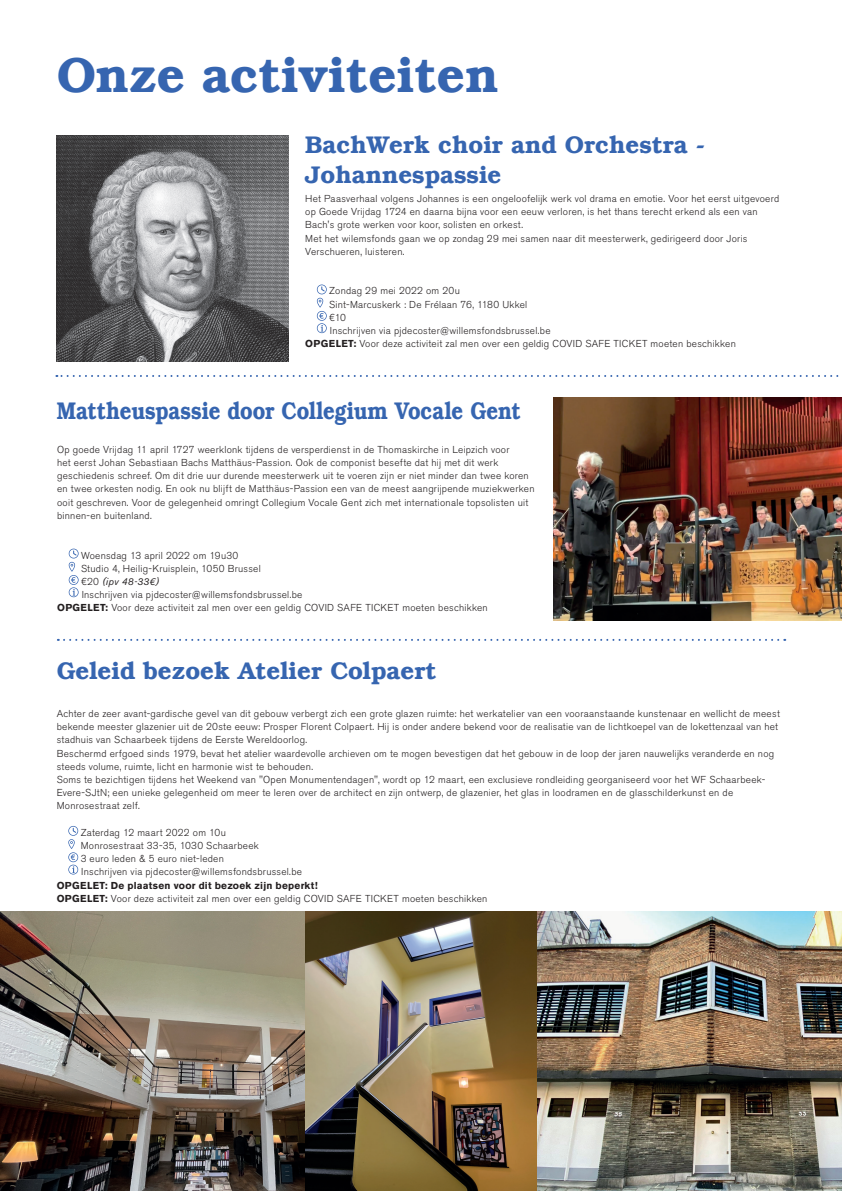
<style>
.page{position:relative;width:842px;height:1191px;background:#fff}
.page>*{position:absolute;margin:0;border:0;box-sizing:border-box;transform-origin:0 0}
.t1{font:600 49px "Bookman";color:#3665b0}
.t2{font:600 24px/30px "Bookman";color:#3665b0}
.t3{font:600 24px "Bookman";color:#3665b0;scale:.85 1}
.t4{font:300 10px/13.2px "Akzidenz Grotesk BE";letter-spacing:.025em;color:#231f20}
.t5{font:700 10px "Akzidenz Grotesk BE";letter-spacing:.03em;color:#231f20}
.t6{font:italic 10px "Akzidenz Grotesk BE";letter-spacing:.02em;color:#231f20}
.s1{font-weight:700}
.s2{font-weight:300;font-style:normal}
</style>
<div class="page">
<svg style="left:68px;top:826px;width:10px;height:48px"></svg>
<svg style="left:56px;top:375px;width:783px;height:2px"></svg>
<svg style="left:317px;top:284px;width:10px;height:49px"></svg>
<img style="left:57px;top:136px;width:231px;height:225px">
<svg style="left:69px;top:548px;width:10px;height:49px"></svg>
<svg style="left:58px;top:639px;width:720px;height:2px"></svg>
<img style="left:554px;top:398px;width:288px;height:222px">
<img style="left:0;top:911px;width:842px;height:280px">
<p class="t1" style="left:57px;top:46px;width:443px">Onze activiteiten</p>
<p class="t2" style="left:305px;top:129px;width:401px">BachWerk choir and Orchestra -<br>Johannespassie</p>
<p class="t4" style="left:305px;top:192px;width:475px">Het Paasverhaal volgens Johannes is een ongeloofelijk werk vol drama en emotie. Voor het eerst uitgevoerd op Goede Vrijdag 1724 en daarna bijna voor een eeuw verloren, is het thans terecht erkend als een van Bach's grote werken voor koor, solisten en orkest.<br>Met het wilemsfonds gaan we op zondag 29 mei samen naar dit meesterwerk, gedirigeerd door Joris Verschueren, luisteren.</p>
<p class="t4" style="left:329px;top:284px;width:132px">Zondag 29 mei 2022 om 20u</p>
<p class="t4" style="left:329px;top:298px;width:200px">Sint-Marcuskerk : De Frélaan 76, 1180 Ukkel</p>
<p class="t4" style="left:329px;top:311px;width:18px">€10</p>
<p class="t4" style="left:330px;top:324px;width:222px">Inschrijven via pjdecoster@willemsfondsbrussel.be</p>
<p class="t4" style="left:305px;top:337px;width:432px"><span class="s1">OPGELET:</span> Voor deze activiteit zal men over een geldig COVID SAFE TICKET moeten beschikken</p>
<p class="t3" style="left:57px;top:396px;width:547px">Mattheuspassie door Collegium Vocale Gent</p>
<p class="t4" style="left:57px;top:443px;width:479px">Op goede Vrijdag 11 april 1727 weerklonk tijdens de versperdienst in de Thomaskirche in Leipzich voor<br>het eerst Johan Sebastiaan Bachs Matthäus-Passion. Ook de componist besefte dat hij met dit werk geschiedenis schreef. Om dit drie uur durende meesterwerk uit te voeren zijn er niet minder dan twee koren en twee orkesten nodig. En ook nu blijft de Matthäus-Passion een van de meest aangrijpende muziekwerken ooit geschreven. Voor de gelegenheid omringt Collegium Vocale Gent zich met internationale topsolisten uit binnen-en buitenland.</p>
<p class="t4" style="left:81px;top:548px;width:159px">Woensdag 13 april 2022 om 19u30</p>
<p class="t4" style="left:81px;top:562px;width:181px">Studio 4, Heilig-Kruisplein, 1050 Brussel</p>
<p class="t6" style="left:81px;top:575px;width:80px"><span class="s2">€20</span> (ipv 48-33€)</p>
<p class="t4" style="left:82px;top:588px;width:222px">Inschrijven via pjdecoster@willemsfondsbrussel.be</p>
<p class="t4" style="left:57px;top:601px;width:432px"><span class="s1">OPGELET:</span> Voor deze activiteit zal men over een geldig COVID SAFE TICKET moeten beschikken</p>
<p class="t2" style="left:57px;top:655px;width:381px">Geleid bezoek Atelier Colpaert</p>
<p class="t4" style="left:57px;top:707px;width:725px">Achter de zeer avant-gardische gevel van dit gebouw verbergt zich een grote glazen ruimte: het werkatelier van een vooraanstaande kunstenaar en wellicht de meest bekende meester glazenier uit de 20ste eeuw: Prosper Florent Colpaert. Hij is onder andere bekend voor de realisatie van de lichtkoepel van de lokettenzaal van het stadhuis van Schaarbeek tijdens de Eerste Wereldoorlog.<br>Beschermd erfgoed sinds 1979, bevat het atelier waardevolle archieven om te mogen bevestigen dat het gebouw in de loop der jaren nauwelijks veranderde en nog steeds volume, ruimte, licht en harmonie wist te behouden.<br>Soms te bezichtigen tijdens het Weekend van "Open Monumentendagen", wordt op 12 maart, een exclusieve rondleiding georganiseerd voor het WF Schaarbeek-Evere-SJtN; een unieke gelegenheid om meer te leren over de architect en zijn ontwerp, de glazenier, het glas in loodramen en de glasschilderkunst en de Monrosestraat zelf.</p>
<p class="t4" style="left:81px;top:826px;width:147px">Zaterdag 12 maart 2022 om 10u</p>
<p class="t4" style="left:81px;top:839px;width:180px">Monrosestraat 33-35, 1030 Schaarbeek</p>
<p class="t4" style="left:81px;top:852px;width:145px">3 euro leden &amp; 5 euro niet-leden</p>
<p class="t4" style="left:81px;top:865px;width:222px">Inschrijven via pjdecoster@willemsfondsbrussel.be</p>
<p class="t5" style="left:57px;top:879px;width:262px">OPGELET: De plaatsen voor dit bezoek zijn beperkt!</p>
<p class="t4" style="left:57px;top:892px;width:432px"><span class="s1">OPGELET:</span> Voor deze activiteit zal men over een geldig COVID SAFE TICKET moeten beschikken</p>
</div>
